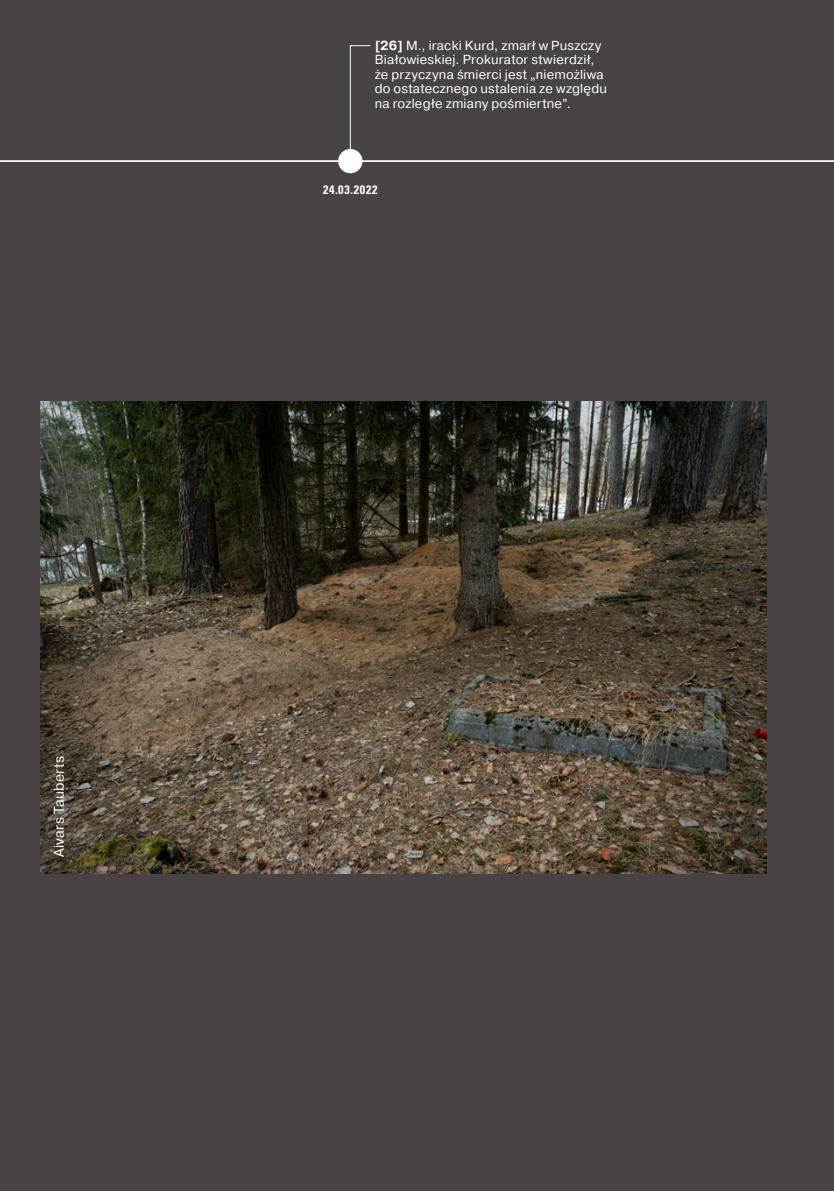
<style>
.page{position:relative;width:834px;height:1191px;background:#fff}
.page>*{position:absolute;margin:0;border:0;box-sizing:border-box;transform-origin:0 0}
.t1{font:14px "Pragmatica";letter-spacing:.015em;color:#fff}
.t2{font:13.12px/14.5px "Pragmatica";letter-spacing:.015em;color:#fff}
.t3{font:700 condensed 12.25px "Univers";letter-spacing:.055em;color:#fff}
.s1{font-weight:700}
</style>
<div class="page">
<div style="left:0;top:0;width:833px;height:1191px;background:#494345"></div>
<img style="left:40px;top:401px;width:726px;height:472px">
<hr style="left:0;top:160px;width:833px;height:2px;background:#fff">
<div style="left:338px;top:149px;width:24px;height:24px;background:#fff;border-radius:50%"></div>
<svg style="left:349px;top:45px;width:22px;height:119px"></svg>
<p class="t1" style="left:50px;top:857px;width:102px;rotate:-90deg">Aivars Tauberts</p>
<p class="t2" style="left:374px;top:38px;width:234px"><span class="s1">[26]</span> M., iracki Kurd, zmarł w Puszczy Białowieskiej. Prokurator stwierdził, że przyczyna śmierci jest „niemożliwa do ostatecznego ustalenia ze względu na rozległe zmiany pośmiertne”.</p>
<p class="t3" style="left:323px;top:182px;width:56px">24.03.2022</p>
</div>
